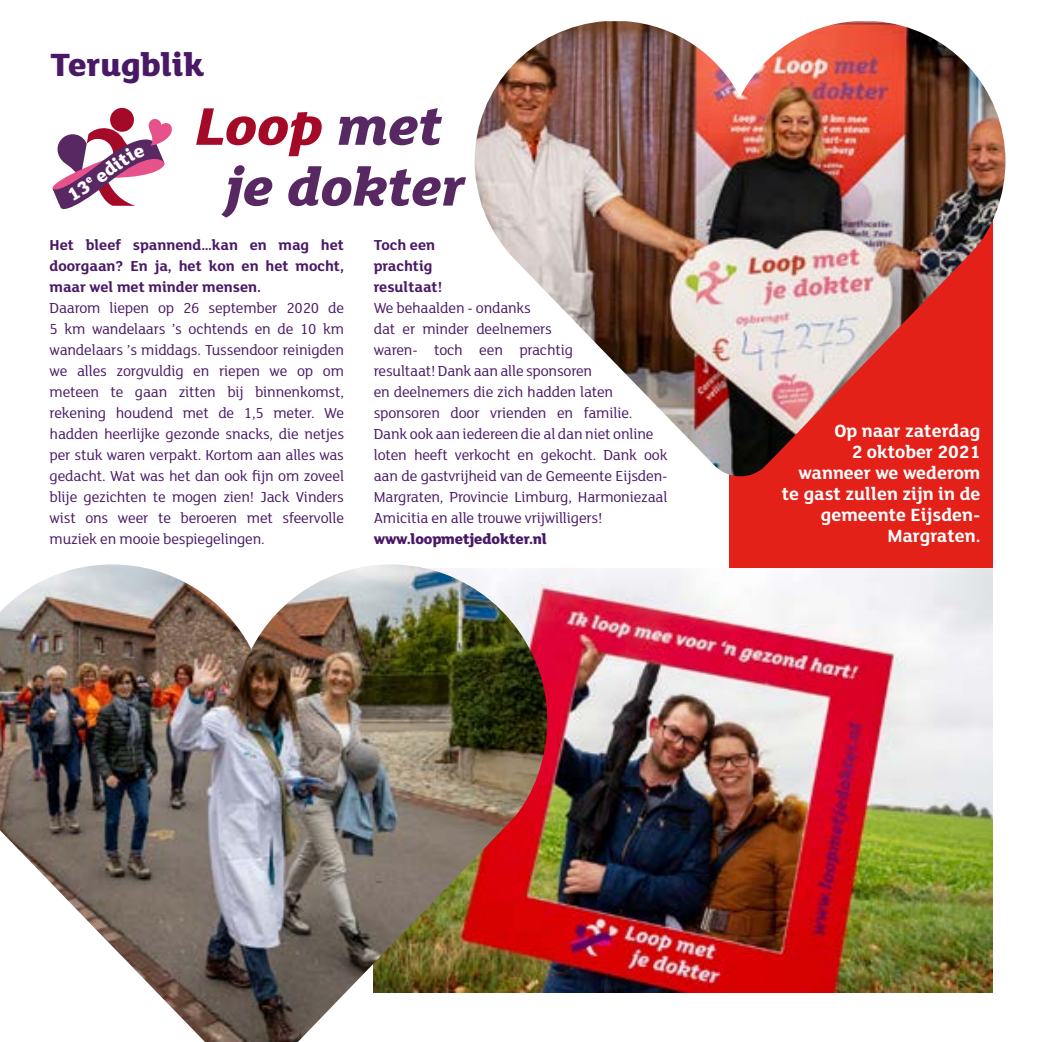
<style>
.page{position:relative;width:1042px;height:1042px;background:#fff}
.page>*{position:absolute;margin:0;border:0;box-sizing:border-box;transform-origin:0 0}
.t1{font:800 35px "FS Lola";color:#491966}
.t2{font:700 19.25px/21px "FS Lola";color:#fff;text-align:right}
.t3{font:15.75px/21px "FS Lola";letter-spacing:-.01em;color:#491966;text-align:justify}
.t4{font:700 15.75px/21px "FS Lola";color:#491966;text-align:justify}
.t5{font:800 15.75px "FS Lola";letter-spacing:-.01em;color:#491966}
</style>
<div class="page">
<div style="left:729px;top:186px;width:263px;height:382px;background:#e32119"></div>
<svg style="left:221px;top:165px;width:245px;height:53px"></svg>
<svg style="left:338px;top:108px;width:104px;height:37px"></svg>
<svg style="left:196px;top:108px;width:126px;height:48px"></svg>
<img style="left:474px;top:21px;width:531px;height:457px">
<img style="left:547px;top:568px;width:445px;height:424px">
<img style="left:0;top:564px;width:547px;height:478px">
<svg style="left:52px;top:107px;width:120px;height:102px"></svg>
<h1 class="t1" style="left:50px;top:40px;width:155px">Terugblik</h1>
<p class="t4" style="left:50px;top:234px;width:296px">Het bleef spannend…kan en mag het doorgaan? En ja, het kon en het mocht, maar wel met minder mensen.</p>
<p class="t3" style="left:50px;top:297px;width:296px">Daarom liepen op 26 september 2020 de 5 km wandelaars ’s ochtends en de 10 km wandelaars ’s middags. Tussendoor reinigden we alles zorgvuldig en riepen we op om meteen te gaan zitten bij binnenkomst, rekening houdend met de 1,5 meter. We hadden heerlijke gezonde snacks, die netjes per stuk waren verpakt. Kortom aan alles was gedacht. Wat was het dan ook fijn om zoveel blije gezichten te mogen zien! Jack Vinders wist ons weer te beroeren met sfeervolle muziek en mooie bespiegelingen.</p>
<p class="t4" style="left:374px;top:233px;width:70px;text-align:left">Toch een prachtig resultaat!</p>
<p class="t3" style="left:374px;top:297px;width:295px;text-align:left">We behaalden - ondanks<br>dat er minder deelnemers<br>waren- toch een prachtig<br>resultaat! Dank aan alle sponsoren<br>en deelnemers die zich hadden laten sponsoren door vrienden en familie.<br>Dank ook aan iedereen die al dan niet online loten heeft verkocht en gekocht. Dank ook aan de gastvrijheid van de Gemeente Eijsden-Margraten, Provincie Limburg, Harmoniezaal Amicitia en alle trouwe vrijwilligers!</p>
<p class="t5" style="left:374px;top:528px;width:175px">www.loopmetjedokter.nl</p>
<p class="t2" style="left:782px;top:420px;width:200px">Op naar zaterdag<br>2 oktober 2021 wanneer we wederom te gast zullen zijn in de gemeente Eijsden-<br>Margraten.</p>
</div>
